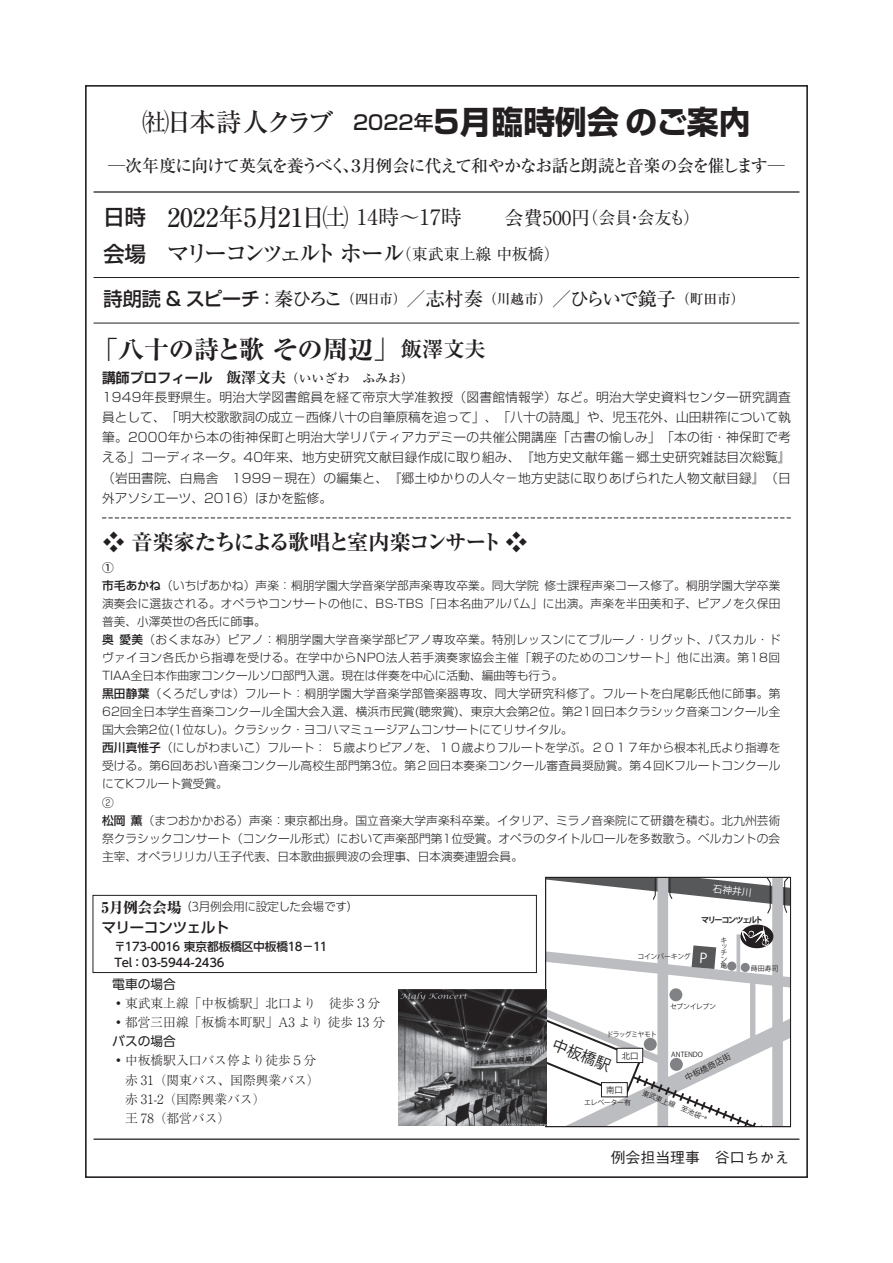
<style>
.page{position:relative;width:893px;height:1263px;background:#fff}
.page>*{position:absolute;margin:0;border:0;box-sizing:border-box;transform-origin:0 0}
.t1{font:700 31.95px "Shin Go Pro";color:#231f20}
.t2{font:500 26.55px "Ryumin Pro";letter-spacing:-.11em;color:#231f20}
.t3{font:700 expanded 25.5px "Ryumin Pro";letter-spacing:-.025em;color:#231f20}
.t4{font:500 25.5px "Ryumin Pro";color:#231f20}
.t5{font:500 23.4px "Ryumin Pro";letter-spacing:-.205em;color:#231f20}
.t6{font:700 expanded 21.3px "Ryumin Pro";letter-spacing:-.09em;color:#231f20}
.t7{font:21.3px "Ryumin Pro";color:#231f20}
.t8{font:500 21.3px "Shin Go Pro";color:#231f20}
.t9{font:700 21.3px "Ryumin Pro";color:#231f20}
.t10{font:500 19.95px "Shin Go Pro";color:#231f20}
.t11{font:500 19.2px "Shin Go Pro";letter-spacing:-.02em;color:#231f20}
.t12{font:500 19.2px "Ryumin Pro";letter-spacing:-.045em;color:#231f20}
.t13{font:500 16.95px "Ryumin Pro";letter-spacing:-.075em;color:#231f20}
.t14{font:500 16.95px "Ryumin Pro";letter-spacing:-.055em;color:#231f20}
.t15{font:16.95px "Ryumin Pro";letter-spacing:-.005em;color:#231f20}
.t16{font:15.9px "Ryumin Pro";color:#231f20}
.t17{font:15.3px "Koz Go Pr 6 N";color:#231f20}
.t18{font:500 14.85px "Gothic BBB Pro";color:#231f20}
.t19{font:500 14.85px "UD Shin Go Pro";letter-spacing:-.05em;color:#231f20}
.t20{font:800 14.85px "Ryumin Pro";letter-spacing:-.015em;color:#231f20}
.t21{font:500 13.8px "Ryumin Pro";letter-spacing:-.02em;color:#231f20}
.t22{font:300 12.75px/20.2px "Shin Go Pro";letter-spacing:.02em;color:#231f20;text-align:justify}
.t23{font:300 12.75px/19.2px "Ryumin Pro";color:#231f20}
.t24{font:500 12.75px "Ryumin Pr 6";color:#231f20}
.t25{font:12.75px "UD Shin Go Pro";color:#231f20}
.t26{font:300 11.7px/18px "Shin Go Pr 6";letter-spacing:.01em;color:#231f20}
.t27{font:300 11.7px/18px "Shin Go Pro";letter-spacing:.01em;color:#231f20}
.t28{font:300 11.7px "Shin Go Pr 6";letter-spacing:.03em;color:#231f20}
.t29{font:500 11.7px/15.9px "UD Shin Go Pro";letter-spacing:-.02em;color:#231f20}
.t30{font:300 11.7px "UD Shin Go Pro";letter-spacing:-.025em;color:#231f20}
.t31{font:500 11.7px "Shin Go Pro";color:#231f20}
.t32{font:700 11.7px "Shin Go Pr 6 De";color:#231f20}
.t33{font:9.75px "Koz Go Pr 6 N";color:#fff}
.t34{font:8.25px "Koz Go Pr 6 N";color:#231f20}
.t35{font:700 8.25px "Koz Go Pr 6 N";letter-spacing:-.195em;color:#231f20}
.t36{font:6.9px/6.4px "Koz Go Pr 6 N";letter-spacing:-.04em;color:#231f20;text-align:justify}
.t37{font:6.9px "Koz Go Pr 6 N";letter-spacing:-.09em;color:#231f20}
.t38{font:6.9px "Koz Go Pr 6 N";color:#231f20}
.s1{font-size:19.2px}
.s2{font-family:"Gothic BBB Pro"}
.s3{font-family:"Ryumin Pro"}
.s4{font-stretch:normal}
.s5{font-family:"Shin Go Pr 6 De";font-weight:700;font-size:13.8px}
.s6{font-weight:800;font-size:14.85px}
.s7{font-weight:500}
.s8{font-family:"Shin Go Pro";font-weight:500}
.s9{font-family:"Shin Go Pro"}
</style>
<div class="page">
<hr style="left:94px;top:191px;width:705px;height:2px;background:#231f20">
<hr style="left:94px;top:1138px;width:705px;height:2px;background:#231f20">
<hr style="left:94px;top:323px;width:705px;height:1px;background:#231f20">
<svg style="left:102px;top:518px;width:689px;height:1px"></svg>
<hr style="left:94px;top:277px;width:705px;height:1px;background:#231f20">
<svg style="left:547px;top:915px;width:242px;height:210px"></svg>
<svg style="left:547px;top:1018px;width:220px;height:107px"></svg>
<div style="left:617px;top:1048px;width:26px;height:14px;background:#fff"></div>
<div style="left:616px;top:1048px;width:27px;height:15px;border:1px solid #231f20"></div>
<div style="left:601px;top:1082px;width:26px;height:15px;background:#fff"></div>
<div style="left:601px;top:1082px;width:27px;height:15px;border:1px solid #231f20"></div>
<div style="left:669px;top:988px;width:13px;height:13px;background:#808285;border-radius:50%"></div>
<div style="left:644px;top:1038px;width:13px;height:13px;background:#808285;border-radius:50%"></div>
<div style="left:670px;top:1058px;width:13px;height:13px;background:#808285;border-radius:50%"></div>
<div style="left:741px;top:963px;width:9px;height:9px;background:#808285;border-radius:50%"></div>
<div style="left:727px;top:961px;width:9px;height:10px;background:#808285;border-radius:50%"></div>
<svg style="left:740px;top:924px;width:33px;height:24px"></svg>
<svg style="left:742px;top:926px;width:27px;height:19px"></svg>
<svg style="left:546px;top:876px;width:244px;height:39px"></svg>
<div style="left:545px;top:877px;width:246px;height:250px;border:1px solid #231f20"></div>
<div style="left:93px;top:895px;width:444px;height:78px;border:1px solid #231f20"></div>
<img style="left:398px;top:989px;width:148px;height:136px">
<svg style="left:692px;top:945px;width:24px;height:24px"></svg>
<h2 class="t2" style="left:142px;top:102px;width:193px">㈳日本詩人クラブ</h2>
<h1 class="t1" style="left:434px;top:97px;width:319px">5月臨時例会のご案内</h1>
<h3 class="t10" style="left:353px;top:106px;width:82px">2022年</h3>
<h3 class="t14" style="left:108px;top:152px;width:240px">─次年度に向けて英気を養うべく</h3>
<h3 class="t13" style="left:360px;top:152px;width:426px">月例会に代えて和やかなお話と朗読と音楽の会を催します─</h3>
<h3 class="t13" style="left:342px;top:152px;width:24px">３、</h3>
<h3 class="t8" style="left:104px;top:200px;width:44px">日時</h3>
<h3 class="t8" style="left:104px;top:236px;width:44px">会場</h3>
<h3 class="t4" style="left:167px;top:197px;width:182px">2022年月5 21日㈯</h3>
<h3 class="t7" style="left:357px;top:201px;width:216px">14時〜17時　　<span class="s1">会費500</span></h3>
<h3 class="t15" style="left:571px;top:204px;width:116px">（<span class="s1">円</span>会員会友も</h3>
<h3 class="t15" style="left:683px;top:204px;width:19px">(</h3>
<h3 class="t15" style="left:626px;top:204px;width:19px">・</h3>
<h3 class="t5" style="left:167px;top:235px;width:240px">マリーコンツェルトホール</h3>
<h3 class="t16" style="left:396px;top:241px;width:165px">（東武東上線中板橋(</h3>
<h3 class="t11" style="left:104px;top:283px;width:241px">詩朗読 &amp; スピーチ<span class="s2">：</span><span class="s3">秦ひろこ</span></h3>
<p class="t21" style="left:341px;top:288px;width:67px">（四日市）</p>
<h3 class="t12" style="left:407px;top:284px;width:78px">／志村奏</h3>
<p class="t21" style="left:483px;top:288px;width:70px">（川越市）</p>
<h3 class="t12" style="left:552px;top:284px;width:126px">／ひらいで鏡子</h3>
<p class="t21" style="left:676px;top:288px;width:70px">（町田市(</p>
<h3 class="t3" style="left:93px;top:329px;width:308px"><span class="s4">「</span>八十の詩と歌その周辺<span class="s4">」</span></h3>
<h3 class="t9" style="left:401px;top:332px;width:87px">飯澤文夫</h3>
<p class="t24" style="left:102px;top:368px;width:313px"><span class="s5">講師プロフィール　</span><span class="s6">飯澤文夫</span>（いいざわ　ふみお(</p>
<p class="t22" style="left:102px;top:385px;width:690px">1949年長野県生。明治大学図書館員を経て帝京大学准教授（図書館情報学）など。明治大学史資料センター研究調査員として、「明大校歌歌詞の成立－西條八十の自筆原稿を追って」、「八十の詩風」や、児玉花外、山田耕筰について執筆。2000年から本の街神保町と明治大学リバティアカデミーの共催公開講座「古書の愉しみ」「本の街・神保町で考える」コーディネータ。40年来、地方史研究文献目録作成に取り組み、『地方史文献年鑑－郷土史研究雑誌目次総覧『（岩田書院、白鳥舎　1999－現在）の編集と、『郷土ゆかりの人々－地方史誌に取りあげられた人物文献目録』（日外アソシエーツ、2016）ほかを監修。</p>
<h3 class="t6" style="left:103px;top:525px;width:425px">❖ 音楽家たちによる歌唱と室内楽コンサート ❖</h3>
<p class="t32" style="left:102px;top:557px;width:13px">1</p>
<p class="t27" style="left:102px;top:575px;width:680px"><span class="s7">市毛あかね</span>（いちげあかね）声楽：桐朋学園大学音楽学部声楽専攻卒業。同大学院<br>演奏会に選抜される。オペラやコンサートの他に、BS-TBS「日本名曲アルバム」に出演。声楽を半田美和子、ピアノを久保田普美、小澤英世の各氏に師事。</p>
<p class="t28" style="left:120px;top:630px;width:662px"><span class="s8">愛美</span><span class="s9">（おくまなみ）ピアノ：</span>桐朋学園大学音楽学部ピアノ専攻卒業。特別レッスンにてブルーノ・リグット、パスカル・ド</p>
<p class="t27" style="left:544px;top:575px;width:238px">修士課程声楽コース修了。桐朋学園大学卒業</p>
<p class="t31" style="left:102px;top:630px;width:13px">奥</p>
<p class="t26" style="left:102px;top:647px;width:680px">ヴァイヨン各氏から指導を受ける。在学中からNPO法人若手演奏家協会主催「親子のためのコンサート」他に出演。第18回TIAA全日本作曲家コンクールソロ部門入選。現在は伴奏を中心に活動、編曲等も行う。<br><span class="s8">黒田静葉</span><span class="s9">（くろだしずは）フルート：</span>桐朋学園大学音楽学部管楽器専攻、同大学研究科修了。フルートを白尾彰氏他に師事。第62回全日本学生音楽コンクール全国大会入選、横浜市民賞(聴衆賞)、東京大会第2位。第21回日本クラシック音楽コンクール全国大会第2位 1( 位なし)。クラシック・ヨコハマミュージアムコンサートにてリサイタル。</p>
<p class="t27" style="left:332px;top:737px;width:450px">５歳よりピアノを、１０歳よりフルートを学ぶ。２０１７年から根本礼氏より指導を</p>
<p class="t27" style="left:102px;top:737px;width:680px"><span class="s7">西川真惟子</span>（にしがわまいこ）フルート：<br>受ける。第6回あおい音楽コンクール高校生部門第3位。第２回日本奏楽コンクール審査員奨励賞。第４回KフルートコンクールにてKフルート賞受賞。<br>2</p>
<p class="t26" style="left:131px;top:810px;width:651px"><span class="s8">薫</span><span class="s9">（まつおかかおる）声楽：</span>東京都出身。国立音楽大学声楽科卒業。イタリア、ミラノ音楽院にて研鑽を積む。北九州芸術</p>
<p class="t31" style="left:102px;top:810px;width:25px">松岡</p>
<p class="t26" style="left:102px;top:828px;width:680px">祭クラシックコンサート（コンクール形式）において声楽部門第1位受賞。オペラのタイトルロールを多数歌う。ベルカントの会主宰、オペラリリカ八王子代表、日本歌曲振興波の会理事、日本演奏連盟会員。</p>
<p class="t20" style="left:102px;top:895px;width:82px">5月例会会場</p>
<p class="t19" style="left:101px;top:915px;width:130px">マリーコンツェルト</p>
<p class="t29" style="left:114px;top:938px;width:215px">〒173-0016 東京都板橋区中板橋18−11<br>Tel：03-5944-2436</p>
<p class="t30" style="left:180px;top:897px;width:180px">（3月例会用に設定した会場です(</p>
<p class="t25" style="left:112px;top:974px;width:65px">電車の場合</p>
<p class="t23" style="left:112px;top:992px;width:274px">◦東武東上線「中板橋駅」北口より　徒歩３分◦都営三田線「板橋本町駅」A3 より徒歩 13 分</p>
<p class="t25" style="left:112px;top:1031px;width:65px">バスの場合</p>
<p class="t23" style="left:125px;top:1050px;width:196px;text-indent:-13px">◦中板橋駅入口バス停より徒歩５分赤 31（関東バス、国際興業バス(赤 31-2（国際興業バス(<br>王 78（都営バス(</p>
<p class="t33" style="left:714px;top:883px;width:40px;rotate:7deg">石神井川</p>
<p class="t36" style="left:638px;top:953px;width:55px">コインパーキング</p>
<p class="t35" style="left:701px;top:915px;width:64px">マリーコンツェルト</p>
<p class="t36" style="left:721px;top:937px;width:8px">キッチン亀</p>
<p class="t36" style="left:751px;top:965px;width:29px">蒔田寿司</p>
<p class="t36" style="left:670px;top:1003px;width:47px">セブンイレブン</p>
<p class="t37" style="left:606px;top:1030px;width:52px">ドラッグミヤモト</p>
<h3 class="t17" style="left:556px;top:1036px;width:62px;rotate:21deg">中板橋駅</h3>
<p class="t38" style="left:671px;top:1050px;width:33px">ANTENDO</p>
<p class="t36" style="left:644px;top:1090px;width:71px;rotate:22deg">東武東上線　至池袋→</p>
<p class="t34" style="left:622px;top:1051px;width:18px">北口</p>
<p class="t34" style="left:683px;top:1074px;width:51px;rotate:-27deg">中板橋商店街</p>
<p class="t34" style="left:606px;top:1085px;width:18px">南口</p>
<p class="t36" style="left:584px;top:1099px;width:48px">エレベーター有</p>
<p class="t18" style="left:611px;top:1146px;width:180px">例会担当理事　谷口ちかえ</p>
</div>
